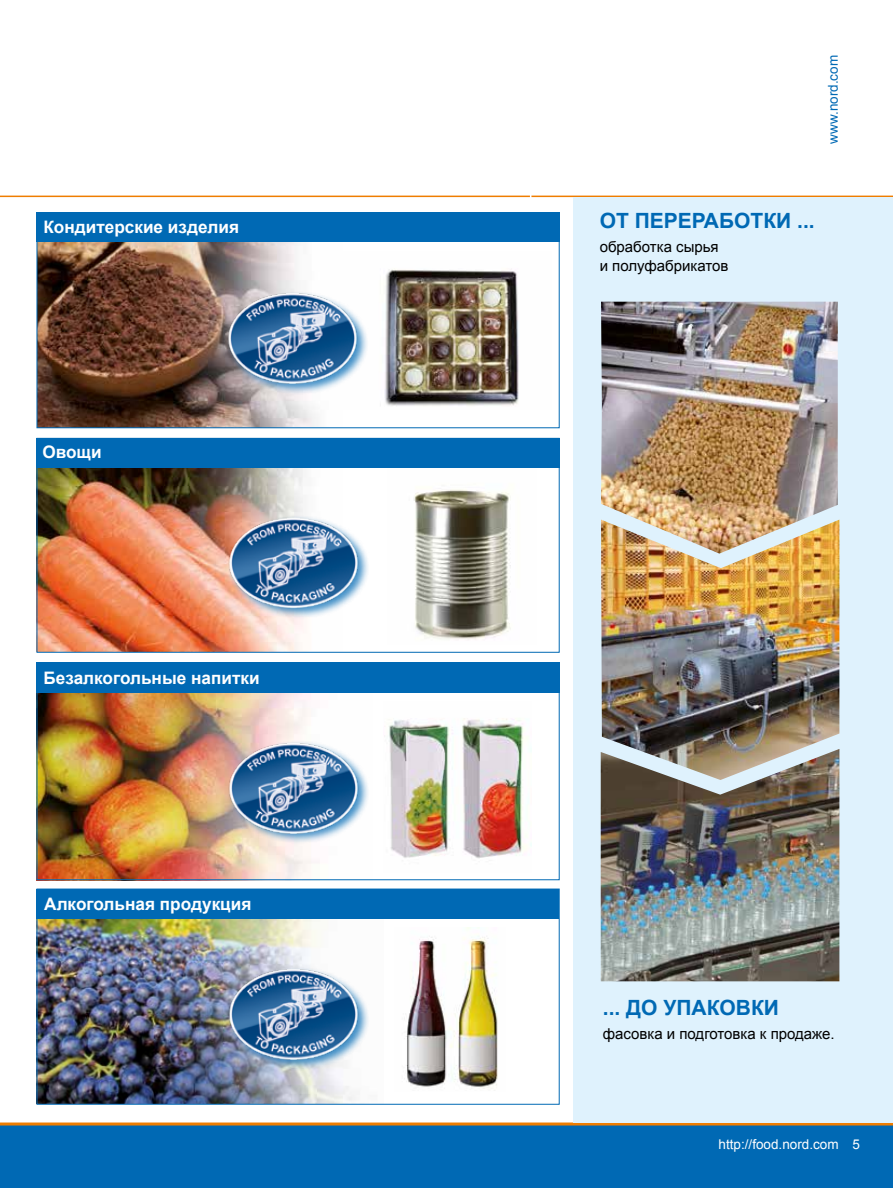
<style>
.page{position:relative;width:893px;height:1188px;background:#fff}
.page>*{position:absolute;margin:0;border:0;box-sizing:border-box;transform-origin:0 0}
.t1{font:700 21px "Arial";color:#0069b4}
.t2{font:700 17.25px "Arial";color:#fff}
.t3{font:15px/19.5px "Arial";color:#000}
.t4{font:13.5px "Arial";color:#fff}
.t5{font:13.5px "Arial";color:#0069b4}
</style>
<div class="page">
<div style="left:0;top:1124px;width:893px;height:64px;background:#0069b4"></div>
<hr style="left:0;top:1123px;width:893px;height:3px;background:#ef7d00">
<hr style="left:0;top:196px;width:893px;height:1px;background:#ef7d00">
<img style="left:39px;top:919px;width:317px;height:184px">
<img style="left:404px;top:927px;width:94px;height:164px">
<img style="left:39px;top:693px;width:273px;height:185px">
<img style="left:395px;top:718px;width:136px;height:141px">
<img style="left:193px;top:944px;width:176px;height:141px">
<img style="left:193px;top:718px;width:202px;height:141px">
<img style="left:414px;top:489px;width:97px;height:151px">
<img style="left:39px;top:468px;width:264px;height:183px">
<img style="left:39px;top:242px;width:277px;height:184px">
<img style="left:394px;top:269px;width:125px;height:137px">
<img style="left:193px;top:492px;width:175px;height:142px">
<img style="left:192px;top:268px;width:202px;height:141px">
<hr style="left:530px;top:190px;width:1px;height:30px;background:#fff">
<div style="left:573px;top:197px;width:320px;height:926px;background:#dff2fd"></div>
<div style="left:37px;top:438px;width:523px;height:30px;background:#0069b4"></div>
<div style="left:37px;top:889px;width:522px;height:30px;background:#0069b4"></div>
<div style="left:37px;top:663px;width:523px;height:30px;background:#0069b4"></div>
<div style="left:37px;top:212px;width:523px;height:30px;background:#0069b4"></div>
<img style="left:601px;top:302px;width:237px;height:218px">
<img style="left:601px;top:520px;width:238px;height:229px">
<img style="left:601px;top:749px;width:238px;height:232px">
<div style="left:37px;top:213px;width:523px;height:215px;border:1px solid #0069b4"></div>
<div style="left:37px;top:889px;width:523px;height:216px;border:1px solid #0069b4"></div>
<div style="left:37px;top:663px;width:523px;height:217px;border:1px solid #0069b4"></div>
<div style="left:37px;top:438px;width:523px;height:215px;border:1px solid #0069b4"></div>
<p class="t2" style="left:43px;top:216px;width:197px">Кондитерские изделия</p>
<p class="t2" style="left:42px;top:441px;width:61px">Овощи</p>
<p class="t2" style="left:43px;top:666px;width:218px">Безалкогольные напитки</p>
<p class="t2" style="left:44px;top:893px;width:209px">Алкогольная продукция</p>
<p class="t5" style="left:824px;top:144px;width:90px;rotate:-90deg">www.nord.com</p>
<p class="t1" style="left:600px;top:207px;width:216px">ОТ ПЕРЕРАБОТКИ ...</p>
<p class="t3" style="left:600px;top:237px;width:130px">обработка сырья и полуфабрикатов</p>
<p class="t1" style="left:603px;top:994px;width:178px">... ДО УПАКОВКИ</p>
<p class="t3" style="left:603px;top:1024px;width:233px">фасовка и подготовка к продаже.</p>
<p class="t4" style="left:719px;top:1136px;width:143px">http://food.nord.com 5</p>
</div>
